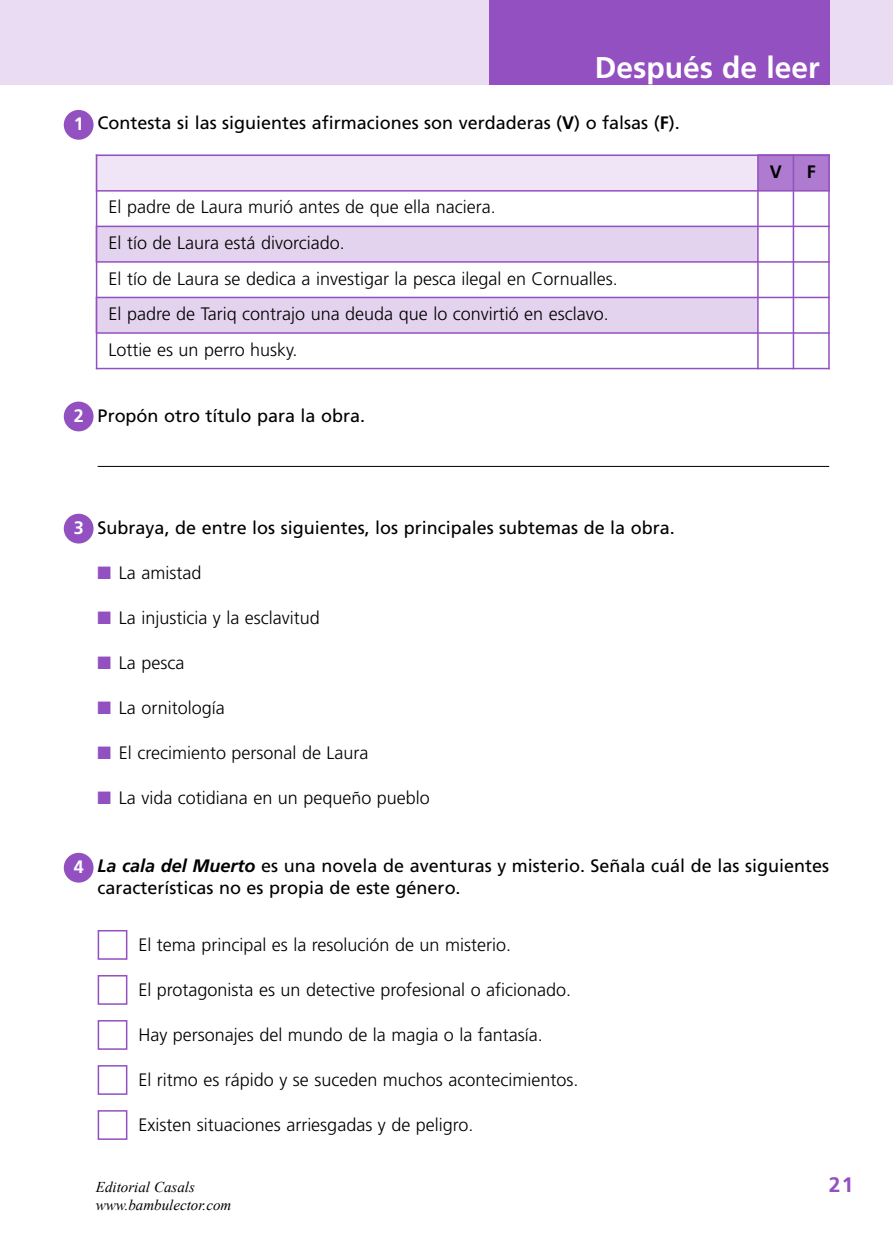
<style>
.page{position:relative;width:893px;height:1234px;background:#fff}
.page>*{position:absolute;margin:0;border:0;box-sizing:border-box;transform-origin:0 0}
.t1{font:700 30px "Frutiger";color:#fff}
.t2{font:700 21px "Frutiger";color:#9350c0}
.t3{font:300 18px/35.5px "Frutiger";color:#000}
.t4{font:18px/22.5px "Frutiger";color:#000}
.t5{font:700 18px "Frutiger";color:#fff}
.t6{font:700 18px "Frutiger";color:#000}
.t7{font:italic 15px "Times New Roman";color:#000}
.s1{font-weight:700}
.s2{color:#9350c0}
.s3{font-weight:700;font-style:italic}
</style>
<div class="page">
<div style="left:0;top:0;width:893px;height:85px;background:#e9dcf3"></div>
<div style="left:98px;top:929px;width:29px;height:30px;border:2px solid #9350c0"></div>
<div style="left:98px;top:974px;width:29px;height:30px;border:2px solid #9350c0"></div>
<div style="left:98px;top:1019px;width:29px;height:30px;border:2px solid #9350c0"></div>
<div style="left:98px;top:1064px;width:29px;height:30px;border:2px solid #9350c0"></div>
<div style="left:98px;top:1109px;width:29px;height:30px;border:2px solid #9350c0"></div>
<hr style="left:98px;top:466px;width:731px;height:1px;background:#000">
<div style="left:489px;top:0;width:340px;height:85px;background:#9350c0"></div>
<div style="left:64px;top:110px;width:30px;height:30px;background:#9350c0;border-radius:50%"></div>
<div style="left:64px;top:401px;width:30px;height:30px;background:#9350c0;border-radius:50%"></div>
<div style="left:64px;top:513px;width:30px;height:30px;background:#9350c0;border-radius:50%"></div>
<div style="left:64px;top:852px;width:30px;height:30px;background:#9350c0;border-radius:50%"></div>
<div style="left:96px;top:154px;width:662px;height:37px;background:#efe5f6"></div>
<div style="left:758px;top:154px;width:35px;height:37px;background:#ae7bd0"></div>
<div style="left:793px;top:154px;width:37px;height:37px;background:#ae7bd0"></div>
<div style="left:96px;top:226px;width:662px;height:36px;background:#e4d3ef"></div>
<div style="left:96px;top:297px;width:662px;height:36px;background:#e4d3ef"></div>
<hr style="left:96px;top:154px;width:1px;height:215px;background:#9350c0">
<hr style="left:757px;top:154px;width:2px;height:215px;background:#9350c0">
<hr style="left:793px;top:154px;width:1px;height:215px;background:#9350c0">
<hr style="left:828px;top:154px;width:2px;height:215px;background:#9350c0">
<hr style="left:96px;top:154px;width:734px;height:2px;background:#9350c0">
<hr style="left:96px;top:190px;width:734px;height:1px;background:#9350c0">
<hr style="left:96px;top:225px;width:734px;height:2px;background:#9350c0">
<hr style="left:96px;top:261px;width:734px;height:1px;background:#9350c0">
<hr style="left:96px;top:296px;width:734px;height:2px;background:#9350c0">
<hr style="left:96px;top:332px;width:734px;height:2px;background:#9350c0">
<hr style="left:96px;top:368px;width:734px;height:1px;background:#9350c0">
<p class="t5" style="left:74px;top:116px;width:12px">1</p>
<h1 class="t1" style="left:595px;top:56px;width:226px">Después de leer</h1>
<p class="t4" style="left:98px;top:113px;width:584px">Contesta si las siguientes afirmaciones son verdaderas (<span class="s1">V</span>) o falsas (<span class="s1">F</span>).</p>
<p class="t3" style="left:109px;top:191px;width:511px">El padre de Laura murió antes de que ella naciera.<br>El tío de Laura está divorciado.<br>El tío de Laura se dedica a investigar la pesca ilegal en Cornualles.<br>El padre de Tariq contrajo una deuda que lo convirtió en esclavo.<br>Lottie es un perro husky.</p>
<p class="t6" style="left:770px;top:164px;width:14px">V</p>
<p class="t6" style="left:807px;top:164px;width:10px">F</p>
<p class="t5" style="left:74px;top:408px;width:12px">2</p>
<p class="t4" style="left:98px;top:405px;width:269px">Propón otro título para la obra.</p>
<p class="t5" style="left:74px;top:520px;width:12px">3</p>
<p class="t4" style="left:98px;top:518px;width:579px">Subraya, de entre los siguientes, los principales subtemas de la obra.</p>
<p class="t3" style="left:98px;top:556px;width:105px"><span class="s2">■</span> La amistad</p>
<p class="t3" style="left:98px;top:601px;width:224px"><span class="s2">■</span> La injusticia y la esclavitud</p>
<p class="t3" style="left:98px;top:646px;width:88px"><span class="s2">■</span> La pesca</p>
<p class="t3" style="left:98px;top:691px;width:129px"><span class="s2">■</span> La ornitología</p>
<p class="t3" style="left:98px;top:736px;width:272px"><span class="s2">■</span> El crecimiento personal de Laura</p>
<p class="t3" style="left:98px;top:781px;width:334px"><span class="s2">■</span> La vida cotidiana en un pequeño pueblo</p>
<p class="t5" style="left:74px;top:859px;width:12px">4</p>
<p class="t4" style="left:98px;top:855px;width:733px"><span class="s3">La cala del Muerto</span> es una novela de aventuras y misterio. Señala cuál de las siguientes características no es propia de este género.</p>
<p class="t3" style="left:138px;top:927px;width:374px">El tema principal es la resolución de un misterio.</p>
<p class="t3" style="left:138px;top:972px;width:434px">El protagonista es un detective profesional o aficionado.</p>
<p class="t3" style="left:138px;top:1017px;width:406px">Hay personajes del mundo de la magia o la fantasía.</p>
<p class="t3" style="left:138px;top:1062px;width:441px">El ritmo es rápido y se suceden muchos acontecimientos.</p>
<p class="t3" style="left:138px;top:1107px;width:337px">Existen situaciones arriesgadas y de peligro.</p>
<p class="t7" style="left:96px;top:1177px;width:101px">Editorial Casals</p>
<p class="t2" style="left:829px;top:1176px;width:26px">21</p>
<p class="t7" style="left:96px;top:1195px;width:137px">www.bambulector.com</p>
</div>
